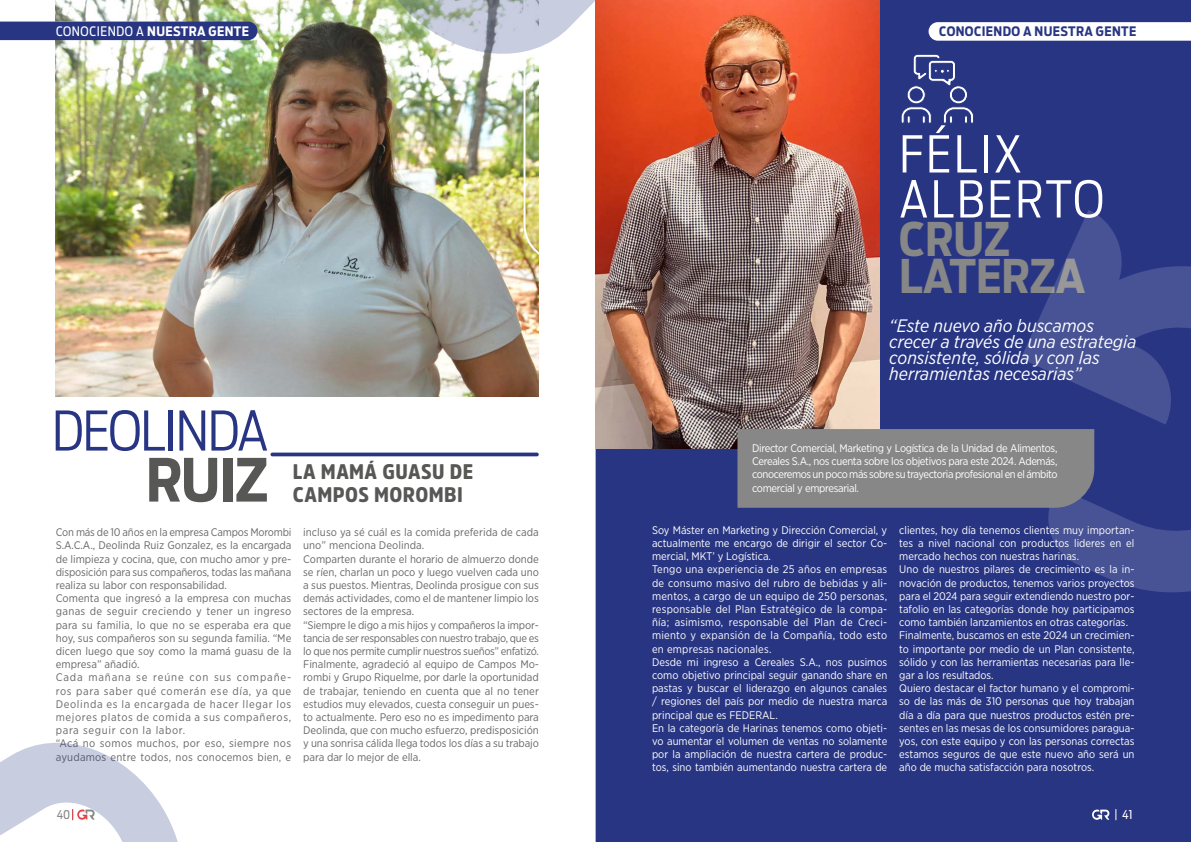
<style>
.page{position:relative;width:1191px;height:842px;background:#fff}
.page>*{position:absolute;margin:0;border:0;box-sizing:border-box;transform-origin:0 0}
.t1{font:700 59px "Antenna Cond";color:#575756}
.t2{font:300 54.1px "Antenna Cond";letter-spacing:-.02em;color:#283583}
.t3{font:300 50.3px/45px "Antenna Cond";letter-spacing:.05em;color:#fff}
.t4{font:700 46px/37px "Antenna Cond";color:#878787}
.t5{font:900 21px/23px "Amsi Pro Narw";letter-spacing:.02em;color:#575756}
.t6{font:italic 18px/16px "Gotham Narrow";color:#fff}
.t7{font:700 13px "Antenna Cond";letter-spacing:.03em;color:#fff}
.t8{font:700 13px "Antenna Cond";letter-spacing:.03em;color:#283583}
.t9{font:12px "Antenna Cond";color:#878787}
.t10{font:12px "Antenna Cond";color:#fff}
.t11{font:11px/13.2px "Gotham Narrow";color:#fff}
.t12{font:11px/13.2px "Gotham Narrow";color:#666769}
.s1{font-weight:400}
</style>
<div class="page">
<hr style="left:270px;top:453px;width:269px;height:3px;background:#283583;border-radius:2px">
<img style="left:0;top:0;width:595px;height:397px">
<svg style="left:0;top:742px;width:178px;height:100px"></svg>
<div style="left:595px;top:0;width:596px;height:842px;background:#283583"></div>
<img style="left:595px;top:0;width:284px;height:448px">
<svg style="left:928px;top:22px;width:263px;height:19px"></svg>
<svg style="left:900px;top:53px;width:74px;height:71px;background:#455094"></svg>
<svg style="left:1092px;top:809px;width:17px;height:11px"></svg>
<svg style="left:1020px;top:210px;width:171px;height:405px;background:#35428a"></svg>
<div style="left:737px;top:429px;width:357px;height:79px;background:#878787"></div>
<p class="t7" style="left:56px;top:24px;width:194px"><span class="s1">CONOCIENDO A</span> NUESTRA GENTE</p>
<h2 class="t2" style="left:52px;top:399px;width:218px">DEOLINDA</h2>
<h1 class="t1" style="left:146px;top:445px;width:124px">RUIZ</h1>
<h3 class="t5" style="left:293px;top:460px;width:182px">LA MAMÁ GUASU DE<br>CAMPOS MOROMBI</h3>
<p class="t12" style="left:56px;top:525px;width:237px">Con más de 10 años en la empresa Campos Morombi S.A.C.A., Deolinda Ruiz Gonzalez, es la encargada de limpieza y cocina, que, con mucho amor y pre&shy;disposición para sus compañeros, todas las mañana realiza su labor con responsabilidad.<br>Comenta que ingresó a la empresa con muchas ganas de seguir creciendo y tener un ingreso para su familia, lo que no se esperaba era que hoy, sus compañeros son su segunda familia. “Me dicen luego que soy como la mamá guasu de la empresa” añadió.<br>Cada mañana se reúne con sus compañe&shy;ros para saber qué comerán ese día, ya que Deolinda es la encargada de hacer llegar los mejores platos de comida a sus compañeros, para seguir con la labor.<br>“Acá no somos muchos, por eso, siempre nos ayudamos entre todos, nos conocemos bien, e</p>
<p class="t12" style="left:303px;top:525px;width:237px">incluso ya sé cuál es la comida preferida de cada uno” menciona Deolinda.<br>Comparten durante el horario de almuerzo donde se ríen, charlan un poco y luego vuelven cada uno a sus puestos. Mientras, Deolinda prosigue con sus demás actividades, como el de mantener limpio los sectores de la empresa.<br>“Siempre le digo a mis hijos y compañeros la impor&shy;tancia de ser responsables con nuestro trabajo, que es lo que nos permite cumplir nuestros sueños” enfatizó.<br>Finalmente, agradeció al equipo de Campos Mo&shy;rombi y Grupo Riquelme, por darle la oportunidad de trabajar, teniendo en cuenta que al no tener estudios muy elevados, cuesta conseguir un pues&shy;to actualmente. Pero eso no es impedimento para Deolinda, que con mucho esfuerzo, predisposición y una sonrisa cálida llega todos los días a su trabajo para dar lo mejor de ella.</p>
<p class="t9" style="left:57px;top:808px;width:15px">40</p>
<p class="t8" style="left:939px;top:24px;width:198px">CONOCIENDO A NUESTRA GENTE</p>
<h3 class="t3" style="left:899px;top:132px;width:206px">FÉLIX<br>ALBERTO</h3>
<h3 class="t4" style="left:899px;top:220px;width:188px">CRUZ<br>LATERZA</h3>
<h3 class="t6" style="left:889px;top:317px;width:248px">“Este nuevo año buscamos crecer a través de una estrategia consistente, sólida y con las herramientas necesarias”</h3>
<p class="t11" style="left:752px;top:441px;width:307px;text-align:justify">Director Comercial, Marketing y Logística de la Unidad de Alimentos, Cereales S.A., nos cuenta sobre los objetivos para este 2024. Además, conoceremos un poco más sobre su trayectoria profesional en el ámbito comercial y empresarial.</p>
<p class="t11" style="left:652px;top:523px;width:237px">Soy Máster en Marketing y Dirección Comercial, y actualmente me encargo de dirigir el sector Co&shy;mercial, MKT’ y Logística.<br>Tengo una experiencia de 25 años en empresas de consumo masivo del rubro de bebidas y ali&shy;mentos, a cargo de un equipo de 250 personas, responsable del Plan Estratégico de la compa&shy;ñía; asimismo, responsable del Plan de Creci&shy;miento y expansión de la Compañía, todo esto en empresas nacionales.<br>Desde mi ingreso a Cereales S.A., nos pusimos como objetivo principal seguir ganando share en pastas y buscar el liderazgo en algunos canales / regiones del país por medio de nuestra marca principal que es FEDERAL.<br>En la categoría de Harinas tenemos como objeti&shy;vo aumentar el volumen de ventas no solamente por la ampliación de nuestra cartera de produc&shy;tos, sino también aumentando nuestra cartera de</p>
<p class="t11" style="left:899px;top:523px;width:237px">clientes, hoy día tenemos clientes muy importan&shy;tes a nivel nacional con productos lideres en el mercado hechos con nuestras harinas.<br>Uno de nuestros pilares de crecimiento es la in&shy;novación de productos, tenemos varios proyectos para el 2024 para seguir extendiendo nuestro por&shy;tafolio en las categorías donde hoy participamos como también lanzamientos en otras categorías.<br>Finalmente, buscamos en este 2024 un crecimien&shy;to importante por medio de un Plan consistente, sólido y con las herramientas necesarias para lle&shy;gar a los resultados.<br>Quiero destacar el factor humano y el compromi&shy;so de las más de 310 personas que hoy trabajan día a día para que nuestros productos estén pre&shy;sentes en las mesas de los consumidores paragua&shy;yos, con este equipo y con las personas correctas estamos seguros de que este nuevo año será un año de mucha satisfacción para nosotros.</p>
<p class="t10" style="left:1122px;top:808px;width:12px">41</p>
</div>
